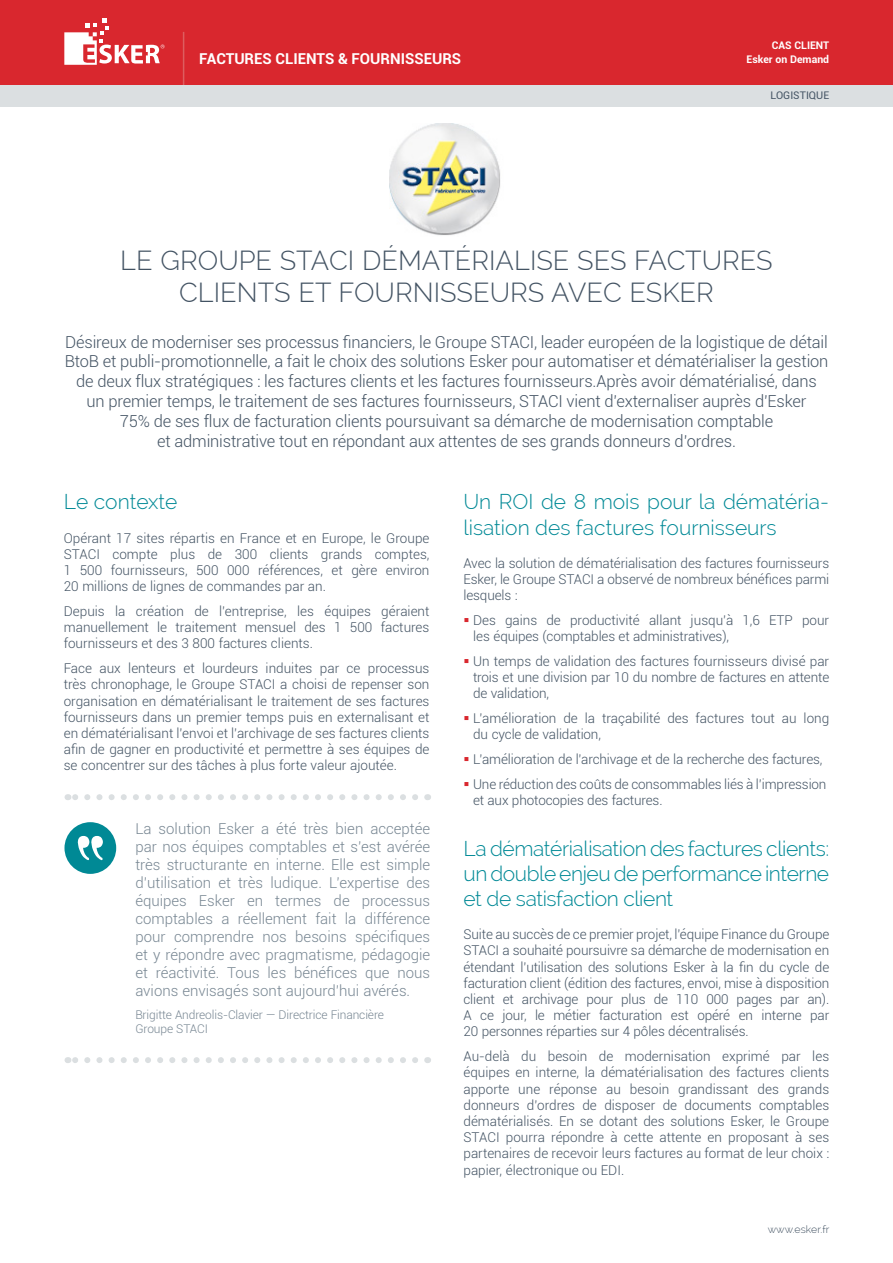
<style>
.page{position:relative;width:893px;height:1263px;background:#fff}
.page>*{position:absolute;margin:0;border:0;box-sizing:border-box;transform-origin:0 0}
.t1{font:300 27px/32.4px "Raleway";color:#435363}
.t2{font:300 21px/25.2px "Raleway";letter-spacing:-.02em;color:#008996;text-align:justify}
.t3{font:300 21px/25.2px "Raleway";color:#008996}
.t4{font:300 16.5px/19.8px "Roboto";letter-spacing:-.01em;color:#435363;text-align:center}
.t5{font:300 15px/18px "Roboto";color:#778692;text-align:justify}
.t6{font:700 15px "Roboto";color:#fff}
.t7{font:300 13.5px/16.2px "Roboto";letter-spacing:-.01em;color:#435363;text-align:justify}
.t8{font:300 12px/14.4px "Roboto";letter-spacing:-.01em;color:#778692}
.t9{font:700 10.5px "Roboto";color:#fff}
.t10{font:300 10.5px "Raleway";color:#435363}
.t11{font:10.5px "Roboto";color:#435363}
.s1{color:#d9272e}
</style>
<div class="page">
<div style="left:0;top:0;width:893px;height:85px;background:#d9272e"></div>
<svg style="left:64px;top:18px;width:100px;height:47px"></svg>
<hr style="left:183px;top:32px;width:1px;height:53px;background:#dd5d5f">
<img style="left:389px;top:124px;width:111px;height:111px">
<svg style="left:67px;top:794px;width:348px;height:6px"></svg>
<div style="left:64px;top:822px;width:52px;height:52px;background:#008995;border-radius:50%"></div>
<svg style="left:78px;top:836px;width:25px;height:24px"></svg>
<svg style="left:67px;top:1057px;width:348px;height:6px"></svg>
<div style="left:0;top:85px;width:893px;height:21px;background:#dbdfe1"></div>
<p class="t9" style="left:772px;top:37px;width:59px">CAS CLIENT</p>
<p class="t6" style="left:199px;top:48px;width:264px">FACTURES CLIENTS &amp; FOURNISSEURS</p>
<p class="t9" style="left:747px;top:52px;width:84px">ESKER ON DEMAND</p>
<p class="t11" style="left:771px;top:88px;width:60px">LOGISTIQUE</p>
<h1 class="t1" style="left:120px;top:244px;width:382px">Le Groupe STACI dématérialis</h1>
<h1 class="t1" style="left:553px;top:244px;width:114px">e ses fact</h1>
<h1 class="t1" style="left:179px;top:244px;width:591px;text-indent:523px">ures cli ents et fournisseurs avec Esker</h1>
<p class="t4" style="left:65px;top:331px;width:765px">Désireux de moderniser ses processus financiers, le Groupe STACI, leader européen de la logistique de détail BtoB et publi-promotionnelle, a fait le choix des solutions Esker pour automatiser et dématérialiser la gestion de deux flux stratégiques : les factures clients et les factures fournisseurs.Après avoir dématérialisé, dans<br>un premier temps, le traitement de ses factures fournisseurs, STACI vient d’externaliser auprès d’Esker<br>75% de ses flux de facturation clients poursuivant sa démarche de modernisation comptable<br>et administrative tout en répondant aux attentes de ses grands donneurs d’ordres.</p>
<h2 class="t2" style="left:64px;top:489px;width:115px">Le contexte</h2>
<p class="t7" style="left:64px;top:529px;width:367px">Opérant 17 sites répartis en France et en Europe, le Groupe STACI compte plus de 300 clients grands comptes, 1 500 fournisseurs, 500 000 références, et gère environ 20 millions de lignes de commandes par an.</p>
<p class="t7" style="left:64px;top:603px;width:367px">Depuis la création de l’entreprise, les équipes géraient manuellement le traitement mensuel des 1 500 factures fournisseurs et des 3 800 factures clients.</p>
<p class="t7" style="left:64px;top:660px;width:367px">Face aux lenteurs et lourdeurs induites par ce processus très chronophage, le Groupe STACI a choisi de repenser son organisation en dématérialisant le traitement de ses factures fournisseurs dans un premier temps puis en externalisant et en dématérialisant l’envoi et l’archivage de ses factures clients afin de gagner en productivité et permettre à ses équipes de se concentrer sur des tâches à plus forte valeur ajoutée.</p>
<p class="t5" style="left:135px;top:819px;width:296px">La solution Esker a été très bien acceptée par nos équipes comptables et s’est avérée très structurante en interne. Elle est simple d’utilisation et très ludique. L’expertise des équipes Esker en termes de processus comptables a réellement fait la différence pour comprendre nos besoins spécifiques et y répondre avec pragmatisme, pédagogie et réactivité. Tous les bénéfices que nous avions envisagés sont aujourd’hui avérés.</p>
<p class="t8" style="left:135px;top:1007px;width:250px">Brigitte Andreolis-Clavier — Directrice Financière<br>Groupe STACI</p>
<h2 class="t3" style="left:463px;top:489px;width:367px">U n RO I de 8 mois pour la dématéria&shy;lisation des factures fournisseurs</h2>
<p class="t7" style="left:463px;top:554px;width:367px">Avec la solution de dématérialisation des factures fournisseurs Esker, le Groupe STACI a observé de nombreux bénéfices parmi lesquels :</p>
<p class="t7" style="left:473px;top:612px;width:358px;text-indent:-10px"><span class="s1">▪</span> Des gains de productivité allant jusqu’à 1,6 ETP pour les équipes (comptables et administratives),</p>
<p class="t7" style="left:473px;top:652px;width:358px;text-indent:-10px"><span class="s1">▪</span> Un temps de validation des factures fournisseurs divisé par trois et une division par 10 du nombre de factures en attente de validation,</p>
<p class="t7" style="left:473px;top:710px;width:358px;text-indent:-10px"><span class="s1">▪</span> L’amélioration de la traçabilité des factures tout au long du cycle de validation,</p>
<p class="t7" style="left:463px;top:751px;width:360px"><span class="s1">▪</span> L’amélioration de l’archivage et de la recherche des factures,</p>
<p class="t7" style="left:473px;top:775px;width:355px;text-indent:-10px"><span class="s1">▪</span> Une réduction des coûts de consommables liés à l’impression et aux photocopies des factures.</p>
<h2 class="t2" style="left:463px;top:835px;width:367px">La dématérialisation des factures clients: un double enjeu de performance interne et de satisfaction client</h2>
<p class="t7" style="left:463px;top:926px;width:367px">Suite au succès de ce premier projet, l’équipe Finance du Groupe STACI a souhaité poursuivre sa démarche de modernisation en étendant l’utilisation des solutions Esker à la fin du cycle de facturation client (édition des factures, envoi, mise à disposition client et archivage pour plus de 110 000 pages par an).<br>A ce jour, le métier facturation est opéré en interne par 20 personnes réparties sur 4 pôles décentralisés.</p>
<p class="t7" style="left:463px;top:1048px;width:367px">Au-delà du besoin de modernisation exprimé par les équipes en interne, la dématérialisation des factures clients apporte une réponse au besoin grandissant des grands donneurs d’ordres de disposer de documents comptables dématérialisés. En se dotant des solutions Esker, le Groupe STACI pourra répondre à cette attente en proposant à ses partenaires de recevoir leurs factures au format de leur choix : papier, électronique ou EDI.</p>
<p class="t10" style="left:768px;top:1223px;width:63px">www.esker.fr</p>
</div>
